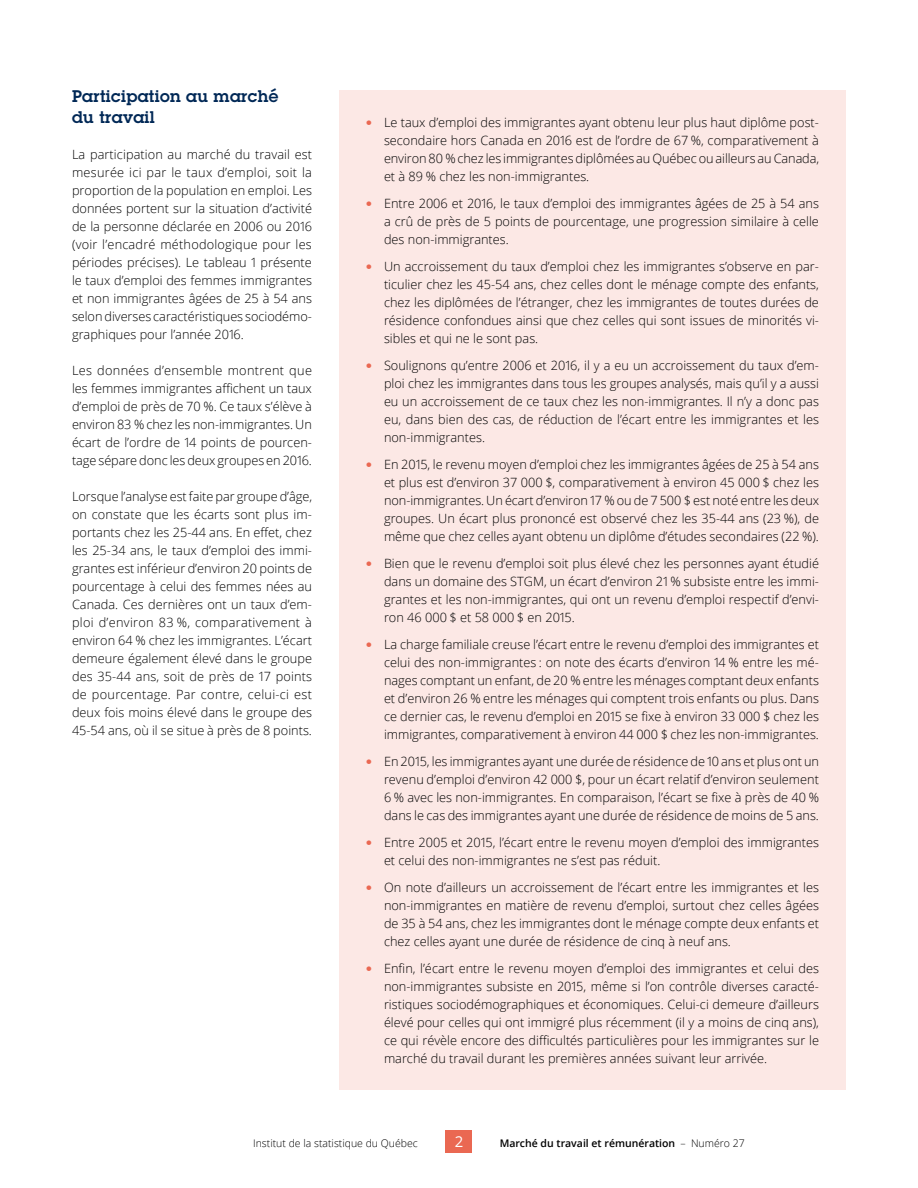
<style>
.page{position:relative;width:918px;height:1188px;background:#fff}
.page>*{position:absolute;margin:0;border:0;box-sizing:border-box;transform-origin:0 0}
.Titre_01{font:600 16.5px/21px "Lubalin Graph Std";letter-spacing:.02em;color:#002856}
.t1{font:15px "Open Sans";color:#fff}
.Texte_courant{font:300 12.75px/18px "Open Sans";color:#000;text-align:justify}
.t2{font:600 10.5px "Open Sans";color:#000}
.t3{font:300 10.5px "Open Sans";color:#000}
.s1{font-weight:300}
</style>
<div class="page">
<div style="left:446px;top:1130px;width:26px;height:23px;background:#ea6852"></div>
<div style="left:339px;top:90px;width:507px;height:1000px;background:#fce8e5"></div>
<p class="Titre_01" style="left:72px;top:85px;width:208px">Participation au marché du travail</p>
<p class="Texte_courant" style="left:72px;top:145px;width:242px">La participation au marché du travail est mesurée ici par le taux d’emploi, soit la proportion de la population en emploi. Les données portent sur la situation d’activité de la personne déclarée en 2006 ou 2016 (voir l’encadré méthodologique pour les périodes précises). Le tableau 1 présente le taux d’emploi des femmes immigrantes et non immigrantes âgées de 25 à 54 ans selon diverses caractéristiques sociodémo&shy;graphiques pour l’année 2016.</p>
<p class="Texte_courant" style="left:72px;top:361px;width:242px">Les données d’ensemble montrent que les femmes immigrantes affichent un taux d’emploi de près de 70 %. Ce taux s’élève à environ 83 % chez les non-immigrantes. Un écart de l’ordre de 14 points de pourcen&shy;tage sépare donc les deux groupes en 2016.</p>
<p class="Texte_courant" style="left:72px;top:487px;width:242px">Lorsque l’analyse est faite par groupe d’âge, on constate que les écarts sont plus im&shy;portants chez les 25-44 ans. En effet, chez les 25-34 ans, le taux d’emploi des immi&shy;grantes est inférieur d’environ 20 points de pourcentage à celui des femmes nées au Canada. Ces dernières ont un taux d’em&shy;ploi d’environ 83 %, comparativement à environ 64 % chez les immigrantes. L’écart demeure également élevé dans le groupe des 35-44 ans, soit de près de 17 points de pourcentage. Par contre, celui-ci est deux fois moins élevé dans le groupe des 45-54 ans, où il se situe à près de 8 points.</p>
<p class="Texte_courant" style="left:384px;top:113px;width:437px">Le taux d’emploi des immigrantes ayant obtenu leur plus haut diplôme post&shy;secondaire hors Canada en 2016 est de l’ordre de 67 %, comparativement à environ 80 % chez les immigrantes diplômées au Québec ou ailleurs au Canada, et à 89 % chez les non-immigrantes.</p>
<p class="Texte_courant" style="left:384px;top:194px;width:437px">Entre 2006 et 2016, le taux d’emploi des immigrantes âgées de 25 à 54 ans a crû de près de 5 points de pourcentage, une progression similaire à celle des non-immigrantes.</p>
<p class="Texte_courant" style="left:384px;top:257px;width:437px">Un accroissement du taux d’emploi chez les immigrantes s’observe en par&shy;ticulier chez les 45-54 ans, chez celles dont le ménage compte des enfants, chez les diplômées de l’étranger, chez les immigrantes de toutes durées de résidence confondues ainsi que chez celles qui sont issues de minorités vi&shy;sibles et qui ne le sont pas.</p>
<p class="Texte_courant" style="left:384px;top:356px;width:437px">Soulignons qu’entre 2006 et 2016, il y a eu un accroissement du taux d’em&shy;ploi chez les immigrantes dans tous les groupes analysés, mais qu’il y a aussi eu un accroissement de ce taux chez les non-immigrantes. Il n’y a donc pas eu, dans bien des cas, de réduction de l’écart entre les immigrantes et les non-immigrantes.</p>
<p class="Texte_courant" style="left:384px;top:455px;width:437px">En 2015, le revenu moyen d’emploi chez les immigrantes âgées de 25 à 54 ans et plus est d’environ 37 000 $, comparativement à environ 45 000 $ chez les non-immigrantes. Un écart d’environ 17 % ou de 7 500 $ est noté entre les deux groupes. Un écart plus prononcé est observé chez les 35-44 ans (23 %), de même que chez celles ayant obtenu un diplôme d’études secondaires (22 %).</p>
<p class="Texte_courant" style="left:384px;top:554px;width:437px">Bien que le revenu d’emploi soit plus élevé chez les personnes ayant étudié dans un domaine des STGM, un écart d’environ 21 % subsiste entre les immi&shy;grantes et les non-immigrantes, qui ont un revenu d’emploi respectif d’envi&shy;ron 46 000 $ et 58 000 $ en 2015.</p>
<p class="Texte_courant" style="left:384px;top:635px;width:437px">La charge familiale creuse l’écart entre le revenu d’emploi des immigrantes et celui des non-immigrantes : on note des écarts d’environ 14 % entre les mé&shy;nages comptant un enfant, de 20 % entre les ménages comptant deux enfants et d’environ 26 % entre les ménages qui comptent trois enfants ou plus. Dans ce dernier cas, le revenu d’emploi en 2015 se fixe à environ 33 000 $ chez les immigrantes, comparativement à environ 44 000 $ chez les non-immigrantes.</p>
<p class="Texte_courant" style="left:384px;top:752px;width:437px">En 2015, les immigrantes ayant une durée de résidence de 10 ans et plus ont un revenu d’emploi d’environ 42 000 $, pour un écart relatif d’environ seulement 6 % avec les non-immigrantes. En comparaison, l’écart se fixe à près de 40 % dans le cas des immigrantes ayant une durée de résidence de moins de 5 ans.</p>
<p class="Texte_courant" style="left:384px;top:833px;width:437px">Entre 2005 et 2015, l’écart entre le revenu moyen d’emploi des immigrantes et celui des non-immigrantes ne s’est pas réduit.</p>
<p class="Texte_courant" style="left:384px;top:878px;width:437px">On note d’ailleurs un accroissement de l’écart entre les immigrantes et les non-immigrantes en matière de revenu d’emploi, surtout chez celles âgées de 35 à 54 ans, chez les immigrantes dont le ménage compte deux enfants et chez celles ayant une durée de résidence de cinq à neuf ans.</p>
<p class="Texte_courant" style="left:384px;top:959px;width:437px">Enfin, l’écart entre le revenu moyen d’emploi des immigrantes et celui des non-immigrantes subsiste en 2015, même si l’on contrôle diverses caracté&shy;ristiques sociodémographiques et économiques. Celui-ci demeure d’ailleurs élevé pour celles qui ont immigré plus récemment (il y a moins de cinq ans), ce qui révèle encore des difficultés particulières pour les immigrantes sur le marché du travail durant les premières années suivant leur arrivée.</p>
<p class="t3" style="left:253px;top:1136px;width:166px">Institut de la statistique du Québec</p>
<p class="t1" style="left:455px;top:1131px;width:10px">2</p>
<p class="t2" style="left:500px;top:1136px;width:247px">Marché du travail et rémunération <span class="s1">– Numéro 27</span></p>
</div>
